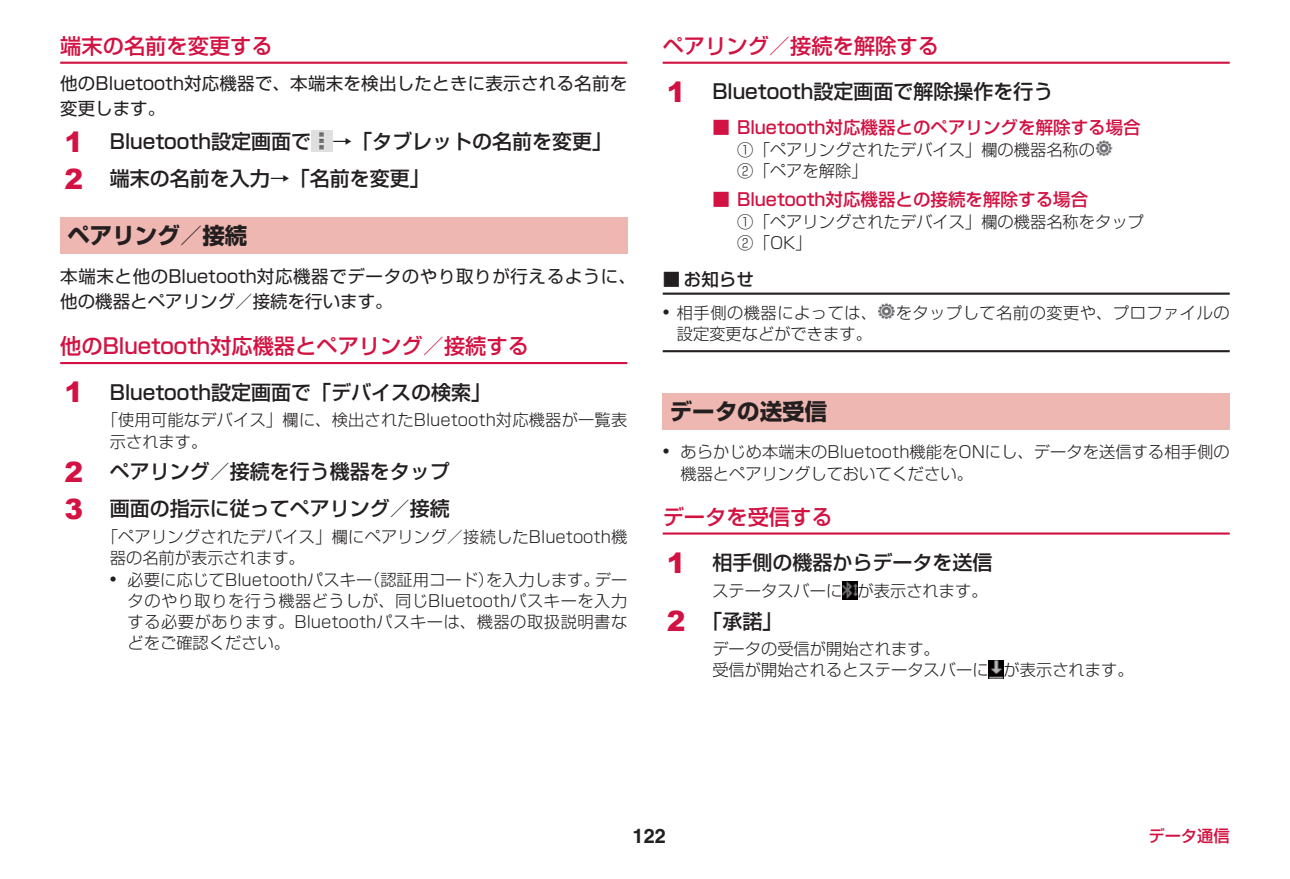
<style>
.page{position:relative;width:1290px;height:879px;background:#fff}
.page>*{position:absolute;margin:0;border:0;box-sizing:border-box;transform-origin:0 0}
.t1{font:22.5px "Shin Go Pro Bold 90 msp RKSJ H";color:#231f20}
.t2{font:21.25px "Shin Go Pro Medium 90 msp RKSJ H";color:#d21242}
.t3{font:20px/37px "Shin Go Pro Medium 90 msp RKSJ H";color:#231f20}
.t4{font:700 20px "Helvetica";color:#231f20}
.t5{font:17.5px/25px "Shin Go Pro Regular 90 msp RKSJ H";letter-spacing:.015em;color:#231f20}
.t6{font:17.5px "Shin Go Pro Medium 90 msp RKSJ H";color:#d21242}
.t7{font:17.5px "Shin Go Pro Medium 90 msp RKSJ H";color:#231f20}
.t8{font:16.25px/21.2px "Shin Go Pro Light 90 msp RKSJ H";color:#231f20}
.t9{font:16.25px/21.2px "Shin Go Pro Light 90 msp RKSJ H";letter-spacing:.03em;color:#231f20}
.t10{font:16.25px "Shin Go Pro Light 90 msp RKSJ H";letter-spacing:.035em;color:#231f20}
.t11{font:16.25px "Shin Go Pro Medium 90 msp RKSJ H";color:#d21242}
.s1{font-family:"Arial";font-weight:900;font-size:28px;color:#d21242}
.s2{font-family:"Shin Go Pro Ultra 90 msp RKSJ H";font-size:22.75px}
</style>
<div class="page">
<hr style="left:60px;top:62px;width:567px;height:2px;background:#d21242">
<hr style="left:60px;top:362px;width:567px;height:2px;background:#d21242">
<img style="left:311px;top:130px;width:21px;height:22px">
<div style="left:60px;top:217px;width:567px;height:37px;background:#efb7b1"></div>
<hr style="left:663px;top:62px;width:567px;height:2px;background:#d21242">
<hr style="left:663px;top:293px;width:567px;height:2px;background:#231f20">
<hr style="left:663px;top:350px;width:567px;height:2px;background:#231f20">
<hr style="left:663px;top:532px;width:567px;height:2px;background:#d21242">
<img style="left:1095px;top:140px;width:17px;height:17px">
<img style="left:878px;top:303px;width:16px;height:17px">
<div style="left:663px;top:393px;width:567px;height:36px;background:#efb7b1"></div>
<img style="left:842px;top:581px;width:15px;height:18px">
<img style="left:988px;top:661px;width:15px;height:17px">
<h2 class="t2" style="left:60px;top:38px;width:214px">端末の名前を変更する</h2>
<p class="t5" style="left:60px;top:73px;width:568px">他のBluetooth対応機器で、本端末を検出したときに表示される名前を変更します。</p>
<p class="t3" style="left:64px;top:126px;width:549px"><span class="s1">1</span> Bluetooth設定画面で →「タブレットの名前を変更」<br><span class="s1">2</span> 端末の名前を入力→「名前を変更」</p>
<h1 class="t1" style="left:67px;top:227px;width:181px">ペアリング／接続</h1>
<p class="t5" style="left:60px;top:267px;width:577px">本端末と他のBluetooth対応機器でデータのやり取りが行えるように、他の機器とペアリング／接続を行います。</p>
<h2 class="t2" style="left:60px;top:338px;width:470px">他のBluetooth対応機器とペアリング／接続する</h2>
<p class="t3" style="left:64px;top:376px;width:428px"><span class="s1">1</span> Bluetooth設定画面で「デバイスの検索」</p>
<p class="t8" style="left:110px;top:412px;width:519px;text-indent:-8px">「使用可能なデバイス」欄に、検出されたBluetooth対応機器が一覧表示されます。</p>
<p class="t3" style="left:64px;top:456px;width:387px"><span class="s1">2</span> ペアリング／接続を行う機器をタップ<br><span class="s1">3</span> 画面の指示に従ってペアリング／接続</p>
<p class="t8" style="left:102px;top:528px;width:527px">「ペアリングされたデバイス」欄にペアリング／接続したBluetooth機</p>
<p class="t8" style="left:110px;top:550px;width:196px">器の名前が表示されます。</p>
<p class="t8" style="left:110px;top:571px;width:519px"><span class="s2">·</span> 必要に応じてBluetoothパスキー（認証用コード）を入力します。デー</p>
<p class="t9" style="left:128px;top:592px;width:501px">タのやり取りを行う機器どうしが、同じBluetoothパスキーを入力</p>
<p class="t10" style="left:128px;top:616px;width:501px">する必要があります。Bluetoothパスキーは、機器の取扱説明書な</p>
<p class="t8" style="left:128px;top:635px;width:164px">どをご確認ください。</p>
<h2 class="t2" style="left:663px;top:38px;width:278px">ペアリング／接続を解除する</h2>
<p class="t3" style="left:667px;top:76px;width:388px"><span class="s1">1</span> Bluetooth設定画面で解除操作を行う</p>
<p class="t6" style="left:712px;top:121px;width:430px">■ Bluetooth対応機器とのペアリングを解除する場合</p>
<p class="t8" style="left:737px;top:141px;width:359px">① 「ペアリングされたデバイス」欄の機器名称の<br>② 「ペアを解除」</p>
<p class="t6" style="left:712px;top:193px;width:377px">■ Bluetooth対応機器との接続を解除する場合</p>
<p class="t8" style="left:737px;top:213px;width:408px">① 「ペアリングされたデバイス」欄の機器名称をタップ<br>② 「OK」</p>
<p class="t7" style="left:663px;top:272px;width:93px">■ お知らせ</p>
<p class="t9" style="left:677px;top:304px;width:554px;text-indent:-14px"><span class="s2">·</span> 相手側の機器によっては、 をタップして名前の変更や、プロファイルの設定変更などができます。</p>
<h1 class="t1" style="left:670px;top:403px;width:159px">データの送受信</h1>
<p class="t8" style="left:680px;top:443px;width:551px;line-height:22.5px;text-indent:-18px"><span class="s2">·</span> あらかじめ本端末のBluetooth機能をONにし、データを送信する相手側の機器とペアリングしておいてください。</p>
<h2 class="t2" style="left:663px;top:509px;width:171px">データを受信する</h2>
<p class="t3" style="left:667px;top:547px;width:327px"><span class="s1">1</span> 相手側の機器からデータを送信</p>
<p class="t8" style="left:712px;top:582px;width:277px">ステータスバーに が表示されます。</p>
<p class="t3" style="left:667px;top:605px;width:117px"><span class="s1">2</span> 「承諾」</p>
<p class="t8" style="left:712px;top:640px;width:423px">データの受信が開始されます。<br>受信が開始されるとステータスバーに が表示されます。</p>
<p class="t4" style="left:632px;top:828px;width:35px">122</p>
<p class="t11" style="left:1148px;top:829px;width:83px">データ通信</p>
</div>
